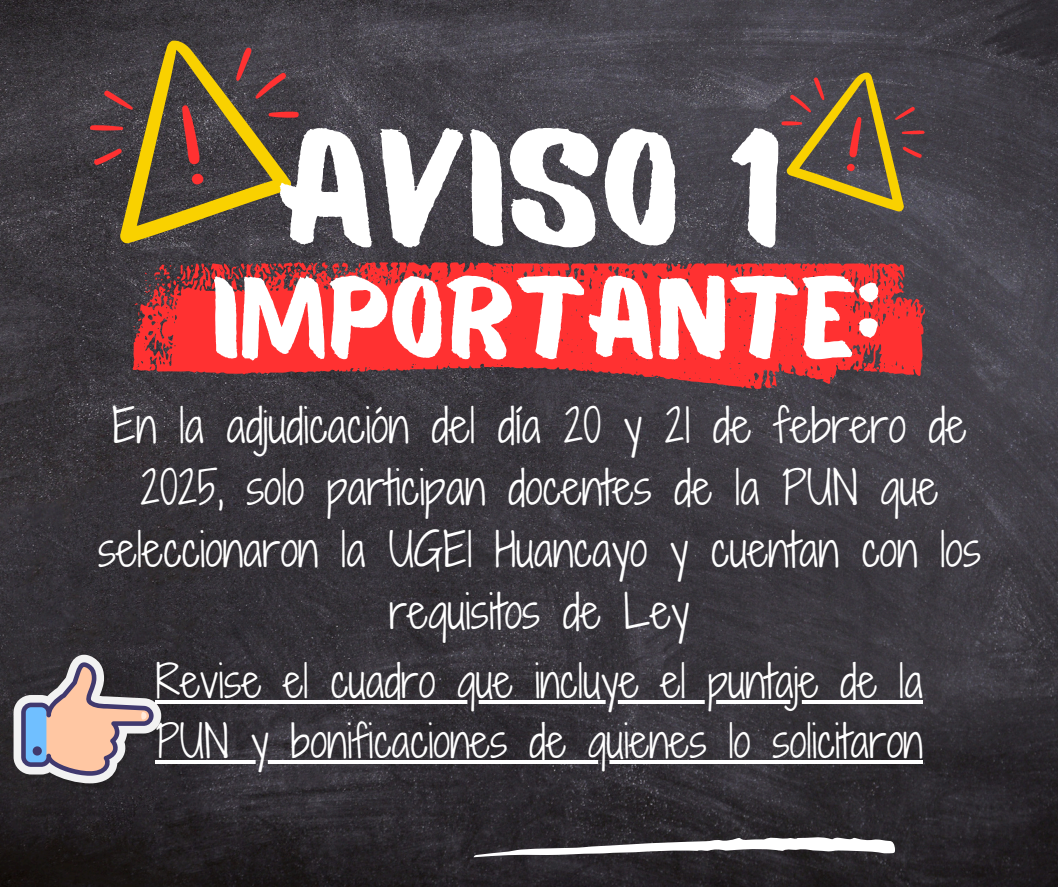
<style>
.page{position:relative;width:1058px;height:887px;background:#fff}
.page>*{position:absolute;margin:0;border:0;box-sizing:border-box;transform-origin:0 0}
.t1{font:162.9px "Balmy";color:#fff}
.t2{font:114px "Balmy";color:#fff}
.t3{font:45px/61.8px "Shadows Into Light Two";color:#fff;text-align:center}
.t4{font:43.5px "Shadows Into Light Two";color:#fff}
</style>
<div class="page">
<img style="left:0;top:0;width:1058px;height:886px">
<svg style="left:132px;top:261px;width:792px;height:129px;background:#d33335"></svg>
<svg style="left:89px;top:40px;width:210px;height:204px;background:#675639"></svg>
<svg style="left:781px;top:72px;width:143px;height:140px;background:#6e5d42"></svg>
<svg style="left:473px;top:835px;width:422px;height:22px"></svg>
<svg style="left:14px;top:654px;width:150px;height:132px"></svg>
<hr style="left:156px;top:700px;width:767px;height:3px;background:#fff">
<hr style="left:156px;top:760px;width:767px;height:4px;background:#fff">
<h2 class="t1" style="left:276px;top:125px;width:506px">AVISO 1</h2>
<p class="t2" style="left:211px;top:273px;width:670px">IMPORTANTE:</p>
<p class="t3" style="left:98px;top:394px;width:884px">En la adjudicación del día 20 y 21 de febrero de 2025, solo participan docentes de la PUN que seleccionaron la UGEl Huancayo y cuentan con los requisitos de Ley</p>
<h1 class="t4" style="left:156px;top:649px;width:768px">Revise el cuadro que incluye el puntaje de la</h1>
<p class="t4" style="left:156px;top:709px;width:769px">PUN y bonificaciones de quienes lo solicitaron</p>
</div>
